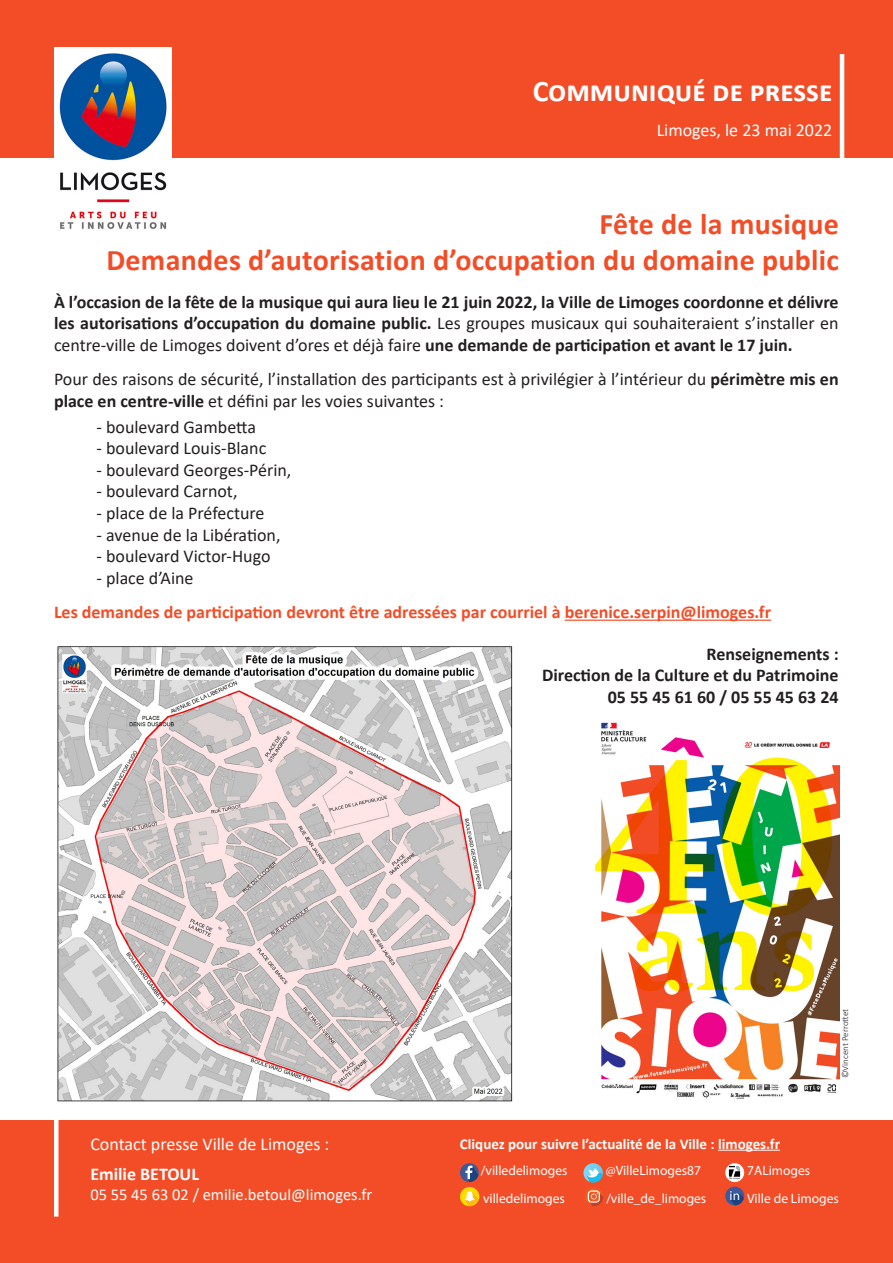
<style>
.page{position:relative;width:893px;height:1263px;background:#fff}
.page>*{position:absolute;margin:0;border:0;box-sizing:border-box;transform-origin:0 0}
.t1{font:700 30px "Calibri";letter-spacing:.01em;color:#f34d27}
.t2{font:700 30px "Calibri";color:#fff}
.t3{font:700 18px/21.6px "Calibri";color:#231f20;text-align:justify}
.t4{font:18px/21.6px "Calibri";color:#231f20}
.t5{font:700 18px "Calibri";color:#f34d27}
.t6{font:18px "Calibri";color:#fff}
.t7{font:700 18px "Calibri";color:#fff}
.t8{font:16.5px "Calibri";color:#fff}
.t9{font:700 15px "Calibri";color:#fff}
.t10{font:13.5px "Myriad Pro";color:#fff}
.t11{font:13.2px "Myriad Pro";color:#fff}
.t12{font:300 9px "Calibri";color:#231f20}
.s1{font-weight:400}
.s2{font-weight:700}
</style>
<div class="page">
<div style="left:0;top:0;width:893px;height:157px;background:#f34d27"></div>
<img style="left:54px;top:48px;width:117px;height:181px">
<hr style="left:840px;top:54px;width:4px;height:112px;background:#fff">
<div style="left:0;top:1120px;width:893px;height:143px;background:#f34d27"></div>
<hr style="left:54px;top:1105px;width:4px;height:111px;background:#fff">
<hr style="left:718px;top:1150px;width:62px;height:1px;background:#fff">
<svg style="left:460px;top:1163px;width:19px;height:43px"></svg>
<svg style="left:583px;top:1163px;width:20px;height:43px"></svg>
<svg style="left:725px;top:1163px;width:19px;height:19px"></svg>
<svg style="left:728px;top:1166px;width:13px;height:13px"></svg>
<svg style="left:725px;top:1186px;width:19px;height:19px"></svg>
<img style="left:595px;top:722px;width:244px;height:377px">
<hr style="left:565px;top:620px;width:206px;height:1px;background:#f34d27">
<img style="left:57px;top:646px;width:456px;height:456px">
<p class="t2" style="left:533px;top:70px;width:301px">Communiqué de presse</p>
<p class="t6" style="left:657px;top:117px;width:177px">Limoges, le 23 mai 2022</p>
<p class="t1" style="left:600px;top:203px;width:241px">Fête de la musique</p>
<p class="t1" style="left:106px;top:239px;width:734px">Demandes d’autorisation d’occupation du domaine public</p>
<p class="t3" style="left:54px;top:290px;width:786px">À l’occasion de la fête de la musique qui aura lieu le 21 juin 2022, la Ville de Limoges coordonne et délivre les autorisations d’occupation du domaine public. <span class="s1">Les groupes musicaux qui souhaiteraient s’installer en centre-ville de Limoges doivent d’ores et déjà faire</span> une demande de participation et avant le 17 juin.</p>
<p class="t4" style="left:54px;top:368px;width:786px">Pour des raisons de sécurité, l’installation des participants est à privilégier à l’intérieur du <span class="s2">périmètre mis en place en centre-ville</span> et défini par les voies suivantes :</p>
<p class="t4" style="left:97px;top:415px;width:161px">- boulevard Gambetta</p>
<p class="t4" style="left:97px;top:437px;width:171px">- boulevard Louis-Blanc</p>
<p class="t4" style="left:97px;top:458px;width:196px">- boulevard Georges-Périn,</p>
<p class="t4" style="left:97px;top:480px;width:142px">- boulevard Carnot,</p>
<p class="t4" style="left:97px;top:502px;width:169px">- place de la Préfecture</p>
<p class="t4" style="left:97px;top:523px;width:186px">- avenue de la Libération,</p>
<p class="t4" style="left:97px;top:545px;width:176px">- boulevard Victor-Hugo</p>
<p class="t4" style="left:97px;top:566px;width:99px">- place d’Aine</p>
<p class="t5" style="left:54px;top:599px;width:718px">Les demandes de participation devront être adressées par courriel à berenice.serpin@limoges.fr</p>
<p class="t3" style="left:706px;top:643px;width:134px">Renseignements :</p>
<p class="t3" style="left:542px;top:664px;width:298px">Direction de la Culture et du Patrimoine</p>
<p class="t3" style="left:608px;top:686px;width:232px">05 55 45 61 60 / 05 55 45 63 24</p>
<p class="t6" style="left:90px;top:1132px;width:240px">Contact presse Ville de Limoges :</p>
<p class="t7" style="left:90px;top:1162px;width:110px">Emilie BETOUL</p>
<p class="t8" style="left:90px;top:1183px;width:283px">05 55 45 63 02 / emilie.betoul@limoges.fr</p>
<p class="t12" style="left:840px;top:1078px;width:71px;rotate:-90deg">©Vincent Perrottet</p>
<p class="t9" style="left:460px;top:1133px;width:322px">Cliquez pour suivre l’actualité de la Ville : limoges.fr</p>
<p class="t10" style="left:606px;top:1162px;width:97px">@VilleLimoges87</p>
<p class="t10" style="left:606px;top:1190px;width:101px">/ville_de_limoges</p>
<p class="t10" style="left:747px;top:1190px;width:93px">Ville de Limoges</p>
<p class="t10" style="left:481px;top:1162px;width:88px">/villedelimoges</p>
<p class="t10" style="left:483px;top:1190px;width:83px">villedelimoges</p>
<p class="t10" style="left:747px;top:1162px;width:65px">7ALimoges</p>
<p class="t11" style="left:730px;top:1187px;width:12px">in</p>
</div>
